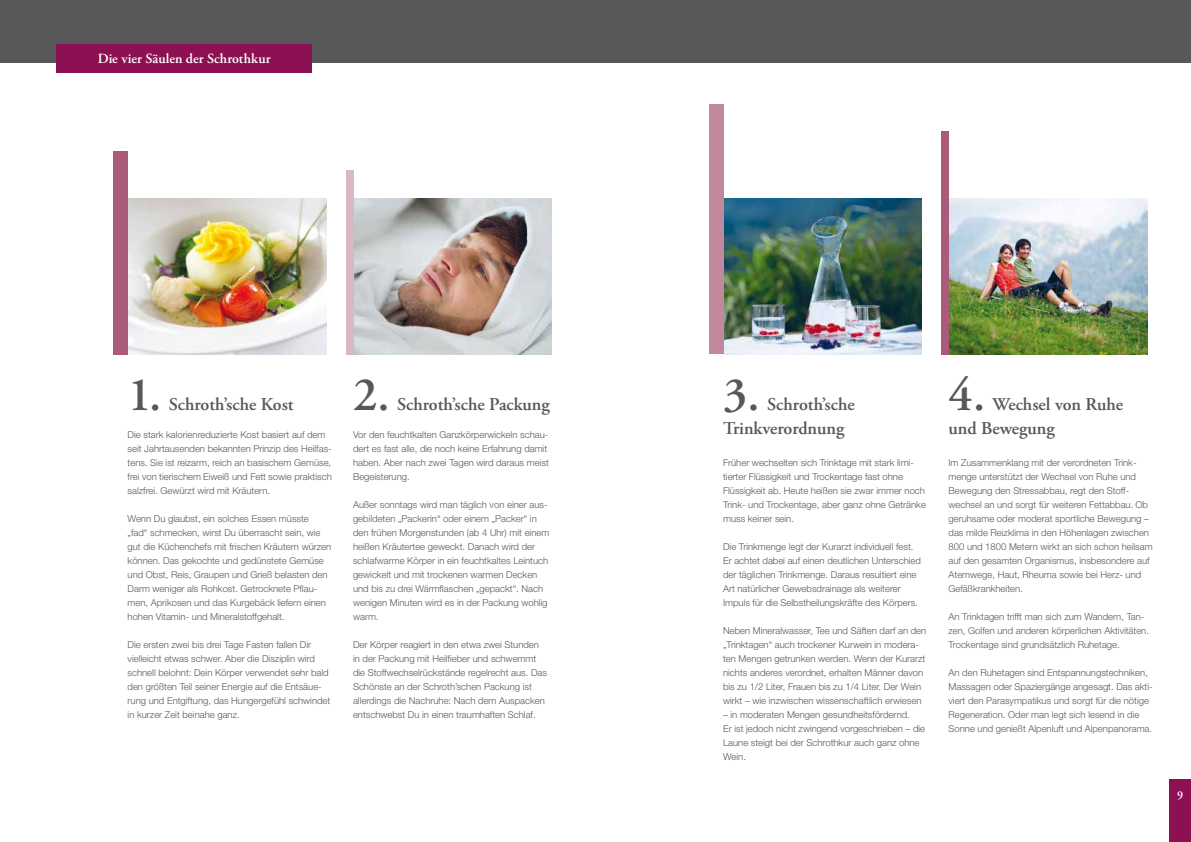
<style>
.page{position:relative;width:1191px;height:842px;background:#fff}
.page>*{position:absolute;margin:0;border:0;box-sizing:border-box;transform-origin:0 0}
.t1{font:600 48px "Adobe Garamond Pro";color:#58585a}
.t2{font:600 18px/24px "Adobe Garamond Pro";color:#58585a}
.t3{font:600 14px "Adobe Garamond Pro";letter-spacing:-.005em;color:#fff}
.t4{font:600 12px "Adobe Garamond Pro";color:#fff}
.t5{font:300 9.5px/14px "Helvetica Neue CE";color:#58585a}
</style>
<div class="page">
<div style="left:0;top:0;width:1191px;height:62px;background:#58585a"></div>
<div style="left:57px;top:44px;width:255px;height:29px;background:#8d1052"></div>
<img style="left:353px;top:198px;width:198px;height:156px">
<div style="left:1169px;top:780px;width:22px;height:62px;background:#8d1052"></div>
<img style="left:128px;top:198px;width:198px;height:156px">
<img style="left:723px;top:198px;width:198px;height:156px">
<img style="left:948px;top:198px;width:199px;height:156px">
<div style="left:346px;top:170px;width:7px;height:184px;background:#d7b8c3"></div>
<div style="left:114px;top:151px;width:14px;height:203px;background:#aa5b7a"></div>
<div style="left:941px;top:131px;width:7px;height:223px;background:#aa5b7a"></div>
<div style="left:709px;top:105px;width:14px;height:249px;background:#c0899d"></div>
<h3 class="t3" style="left:98px;top:51px;width:174px">Die vier Säulen der Schrothkur</h3>
<h1 class="t1" style="left:128px;top:367px;width:35px">1.</h1>
<h2 class="t2" style="left:169px;top:392px;width:126px">Schroth’sche Kost</h2>
<p class="t5" style="left:128px;top:427px;width:206px">Die stark kalorienreduzierte Kost basiert auf dem seit Jahrtausenden bekannten Prinzip des Heilfas&shy;tens. Sie ist reizarm, reich an basischem Gemüse, frei von tierischem Eiweiß und Fett sowie praktisch salzfrei. Gewürzt wird mit Kräutern.</p>
<p class="t5" style="left:128px;top:511px;width:205px">Wenn Du glaubst, ein solches Essen müsste<br>„fad“ schmecken, wirst Du überrascht sein, wie gut die Küchenchefs mit frischen Kräutern würzen können. Das gekochte und gedünstete Gemüse und Obst, Reis, Graupen und Grieß belasten den Darm weniger als Rohkost. Getrocknete Pflau&shy;men, Aprikosen und das Kurgebäck liefern einen hohen Vitamin- und Mineralstoffgehalt.</p>
<p class="t5" style="left:128px;top:637px;width:204px">Die ersten zwei bis drei Tage Fasten fallen Dir vielleicht etwas schwer. Aber die Disziplin wird schnell belohnt: Dein Körper verwendet sehr bald den größten Teil seiner Energie auf die Entsäue&shy;rung und Entgiftung, das Hungergefühl schwindet in kurzer Zeit beinahe ganz.</p>
<h1 class="t1" style="left:353px;top:367px;width:38px">2.</h1>
<h2 class="t2" style="left:397px;top:392px;width:154px">Schroth’sche Packung</h2>
<p class="t5" style="left:353px;top:427px;width:197px">Vor den feuchtkalten Ganzkörperwickeln schau&shy;dert es fast alle, die noch keine Erfahrung damit haben. Aber nach zwei Tagen wird daraus meist Begeisterung.</p>
<p class="t5" style="left:353px;top:497px;width:198px">Außer sonntags wird man täglich von einer aus&shy;gebildeten „Packerin“ oder einem „Packer“ in den frühen Morgenstunden (ab 4 Uhr) mit einem heißen Kräutertee geweckt. Danach wird der schlafwarme Körper in ein feuchtkaltes Leintuch gewickelt und mit trockenen warmen Decken und bis zu drei Wärmflaschen „gepackt“. Nach wenigen Minuten wird es in der Packung wohlig warm.</p>
<p class="t5" style="left:353px;top:637px;width:195px">Der Körper reagiert in den etwa zwei Stunden in der Packung mit Heilfieber und schwemmt die Stoffwechselrückstände regelrecht aus. Das Schönste an der Schroth’schen Packung ist allerdings die Nachruhe: Nach dem Auspacken entschwebst Du in einen traumhaften Schlaf.</p>
<h1 class="t1" style="left:723px;top:367px;width:38px">3.</h1>
<h2 class="t2" style="left:723px;top:392px;width:133px;text-indent:44px">Schroth’sche<br>Trinkverordnung</h2>
<p class="t5" style="left:723px;top:455px;width:204px">Früher wechselten sich Trinktage mit stark limi&shy;tierter Flüssigkeit und Trockentage fast ohne Flüssigkeit ab. Heute heißen sie zwar immer noch Trink- und Trockentage, aber ganz ohne Getränke muss keiner sein.</p>
<p class="t5" style="left:723px;top:539px;width:199px">Die Trinkmenge legt der Kurarzt individuell fest.<br>Er achtet dabei auf einen deutlichen Unterschied der täglichen Trinkmenge. Daraus resultiert eine Art natürlicher Gewebsdrainage als weiterer Impuls für die Selbstheilungskräfte des Körpers.</p>
<p class="t5" style="left:723px;top:623px;width:205px">Neben Mineralwasser, Tee und Säften darf an den „Trinktagen“ auch trockener Kurwein in modera&shy;ten Mengen getrunken werden. Wenn der Kurarzt nichts anderes verordnet, erhalten Männer davon bis zu 1/2 Liter, Frauen bis zu 1/4 Liter. Der Wein wirkt – wie inzwischen wissenschaftlich erwiesen</p>
<p class="t5" style="left:723px;top:707px;width:204px">– in moderaten Mengen gesundheitsfördernd.<br>Er ist jedoch nicht zwingend vorgeschrieben – die Laune steigt bei der Schrothkur auch ganz ohne Wein.</p>
<h1 class="t1" style="left:948px;top:367px;width:38px">4.</h1>
<h2 class="t2" style="left:948px;top:392px;width:176px;text-indent:44px">Wechsel von Ruhe und Bewegung</h2>
<p class="t5" style="left:948px;top:455px;width:206px">Im Zusammenklang mit der verordneten Trink&shy;menge unterstützt der Wechsel von Ruhe und Bewegung den Stressabbau, regt den Stoff&shy;wechsel an und sorgt für weiteren Fettabbau. Ob geruhsame oder moderat sportliche Bewegung – das milde Reizklima in den Höhenlagen zwischen 800 und 1800 Metern wirkt an sich schon heilsam auf den gesamten Organismus, insbesondere auf Atemwege, Haut, Rheuma sowie bei Herz- und Gefäßkrankheiten.</p>
<p class="t5" style="left:948px;top:609px;width:202px">An Trinktagen trifft man sich zum Wandern, Tan&shy;zen, Golfen und anderen körperlichen Aktivitäten.<br>Trockentage sind grundsätzlich Ruhetage.</p>
<p class="t5" style="left:948px;top:665px;width:206px">An den Ruhetagen sind Entspannungstechniken, Massagen oder Spaziergänge angesagt. Das akti&shy;viert den Parasympatikus und sorgt für die nötige Regeneration. Oder man legt sich lesend in die Sonne und genießt Alpenluft und Alpenpanorama.</p>
<p class="t4" style="left:1177px;top:788px;width:8px">9</p>
</div>
